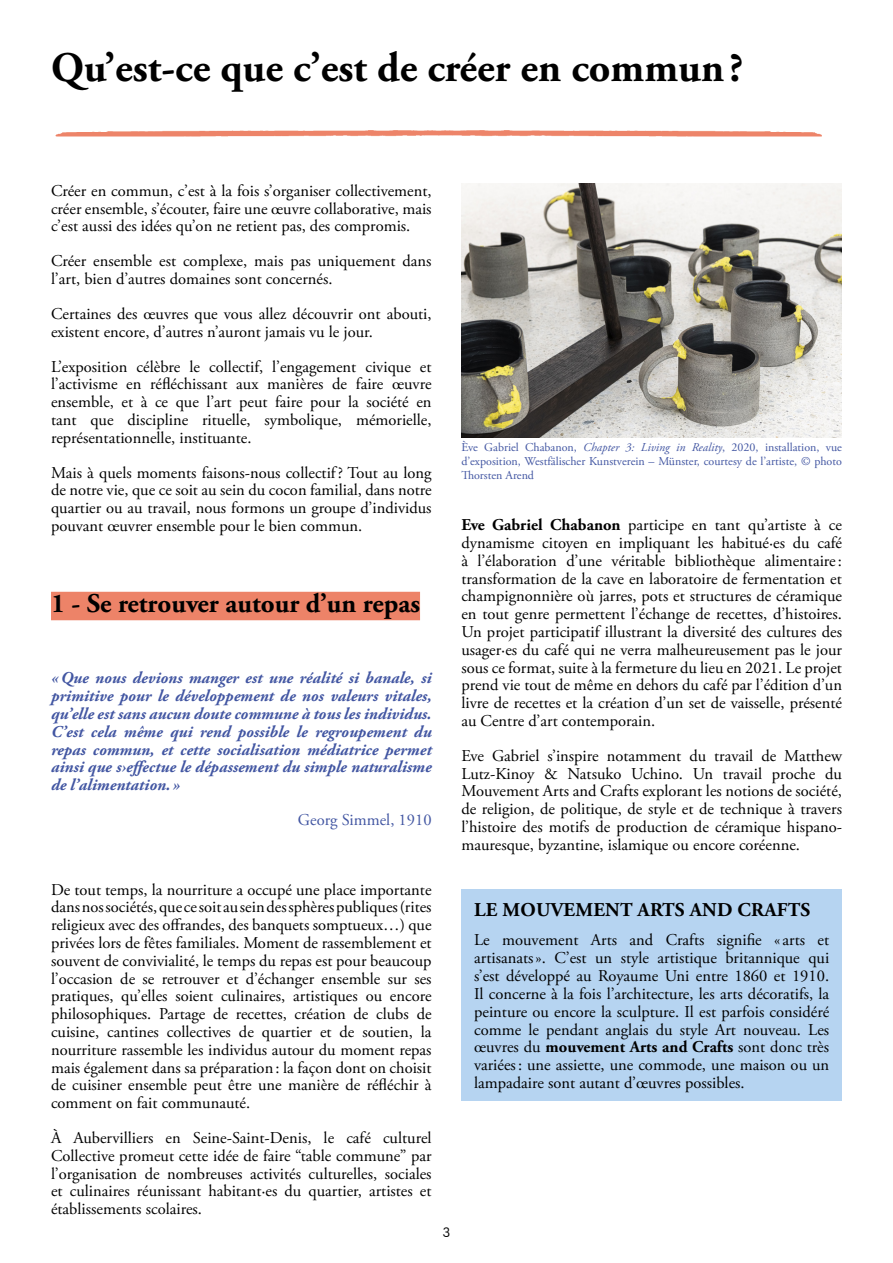
<style>
.page{position:relative;width:893px;height:1263px;background:#fff}
.page>*{position:absolute;margin:0;border:0;box-sizing:border-box;transform-origin:0 0}
.t1{font:700 42px "Adobe Garamond Pro";color:#000}
.t2{font:700 27px "Adobe Garamond Pro";color:#000}
.t3{font:700 19.5px "Adobe Garamond Pro";letter-spacing:.015em;color:#000}
.t4{font:16.5px/17.9px "Adobe Garamond Pro";color:#000;text-align:justify}
.t5{font:italic 700 16.5px/17.9px "Adobe Garamond Pro";color:#4256a2;text-align:justify}
.t6{font:16.5px "Adobe Garamond Pro";color:#4256a2}
.t7{font:13.5px "Bau";color:#000}
.t8{font:12px/14.4px "Adobe Garamond Pro";color:#4256a2;text-align:justify}
.s1{font-style:italic}
.s2{font-weight:700}
</style>
<div class="page">
<div style="left:51px;top:592px;width:369px;height:28px;background:#ed8368"></div>
<img style="left:55px;top:130px;width:767px;height:7px">
<img style="left:461px;top:184px;width:381px;height:253px">
<div style="left:461px;top:889px;width:381px;height:212px;background:#b6d4f1"></div>
<h1 class="t1" style="left:51px;top:44px;width:694px">Qu’est-ce que c’est de créer en commun?</h1>
<p class="t4" style="left:51px;top:182px;width:382px">Créer en commun, c’est à la fois s’organiser collectivement, créer ensemble, s’écouter, faire une œuvre collaborative, mais c’est aussi des idées qu’on ne retient pas, des compromis.</p>
<p class="t4" style="left:51px;top:253px;width:382px">Créer ensemble est complexe, mais pas uniquement dans l’art, bien d’autres domaines sont concernés.</p>
<p class="t4" style="left:51px;top:305px;width:382px">Certaines des œuvres que vous allez découvrir ont abouti, existent encore, d’autres n’auront jamais vu le jour.</p>
<p class="t4" style="left:51px;top:358px;width:382px">L’exposition célèbre le collectif, l’engagement civique et l’activisme en réfléchissant aux manières de faire œuvre ensemble, et à ce que l’art peut faire pour la société en tant que discipline rituelle, symbolique, mémorielle, représentationnelle, instituante.</p>
<p class="t4" style="left:51px;top:464px;width:382px">Mais à quels moments faisons-nous collectif? Tout au long de notre vie, que ce soit au sein du cocon familial, dans notre quartier ou au travail, nous formons un groupe d’individus pouvant œuvrer ensemble pour le bien commun.</p>
<h2 class="t2" style="left:51px;top:588px;width:371px">1 - Se retrouver autour d’un repas</h2>
<p class="t5" style="left:51px;top:669px;width:382px">«Que nous devions manger est une réalité si banale, si primitive pour le développement de nos valeurs vitales, qu’elle est sans aucun doute commune à tous les individus.<br>C’est cela même qui rend possible le regroupement du repas commun, et cette socialisation médiatrice permet ainsi que s›effectue le dépassement du simple naturalisme de l’alimentation. »</p>
<p class="t6" style="left:298px;top:810px;width:135px">Georg Simmel, 1910</p>
<p class="t4" style="left:51px;top:881px;width:382px">De tout temps, la nourriture a occupé une place importante dans nos sociétés, que ce soit au sein des sphères publiques (rites religieux avec des offrandes, des banquets somptueux…) que privées lors de fêtes familiales. Moment de rassemblement et souvent de convivialité, le temps du repas est pour beaucoup l’occasion de se retrouver et d’échanger ensemble sur ses pratiques, qu’elles soient culinaires, artistiques ou encore philosophiques. Partage de recettes, création de clubs de cuisine, cantines collectives de quartier et de soutien, la nourriture rassemble les individus autour du moment repas mais également dans sa préparation: la façon dont on choisit de cuisiner ensemble peut être une manière de réfléchir à comment on fait communauté.</p>
<p class="t4" style="left:51px;top:1129px;width:382px">À Aubervilliers en Seine-Saint-Denis, le café culturel Collective promeut cette idée de faire “table commune” par l’organisation de nombreuses activités culturelles, sociales et culinaires réunissant habitant·es du quartier, artistes et établissements scolaires.</p>
<p class="t7" style="left:443px;top:1222px;width:9px">3</p>
<p class="t8" style="left:461px;top:440px;width:382px">Ève Gabriel Chabanon, <span class="s1">Chapter 3: Living in Reality</span>, 2020, installation, vue d’exposition, Westfälischer Kunstverein – Münster, courtesy de l’artiste, © photo Thorsten Arend</p>
<p class="t4" style="left:461px;top:517px;width:382px"><span class="s2">Eve Gabriel Chabanon</span> participe en tant qu’artiste à ce dynamisme citoyen en impliquant les habitué·es du café à l’élaboration d’une véritable bibliothèque alimentaire: transformation de la cave en laboratoire de fermentation et champignonnière où jarres, pots et structures de céramique en tout genre permettent l’échange de recettes, d’histoires.<br>Un projet participatif illustrant la diversité des cultures des usager·es du café qui ne verra malheureusement pas le jour sous ce format, suite à la fermeture du lieu en 2021. Le projet prend vie tout de même en dehors du café par l’édition d’un livre de recettes et la création d’un set de vaisselle, présenté au Centre d’art contemporain.</p>
<p class="t4" style="left:461px;top:747px;width:382px">Eve Gabriel s’inspire notamment du travail de Matthew Lutz-Kinoy &amp; Natsuko Uchino. Un travail proche du Mouvement Arts and Crafts explorant les notions de société, de religion, de politique, de style et de technique à travers l’histoire des motifs de production de céramique hispano&shy;mauresque, byzantine, islamique ou encore coréenne.</p>
<p class="t3" style="left:474px;top:898px;width:337px">LE MOUVEMENT ARTS AND CRAFTS</p>
<p class="t4" style="left:474px;top:932px;width:357px">Le mouvement Arts and Crafts signifie « arts et artisanats». C’est un style artistique britannique qui s’est développé au Royaume Uni entre 1860 et 1910.<br>Il concerne à la fois l’architecture, les arts décoratifs, la peinture ou encore la sculpture. Il est parfois considéré comme le pendant anglais du style Art nouveau. Les œuvres du <span class="s2">mouvement Arts and Crafts</span> sont donc très variées: une assiette, une commode, une maison ou un lampadaire sont autant d’œuvres possibles.</p>
</div>
